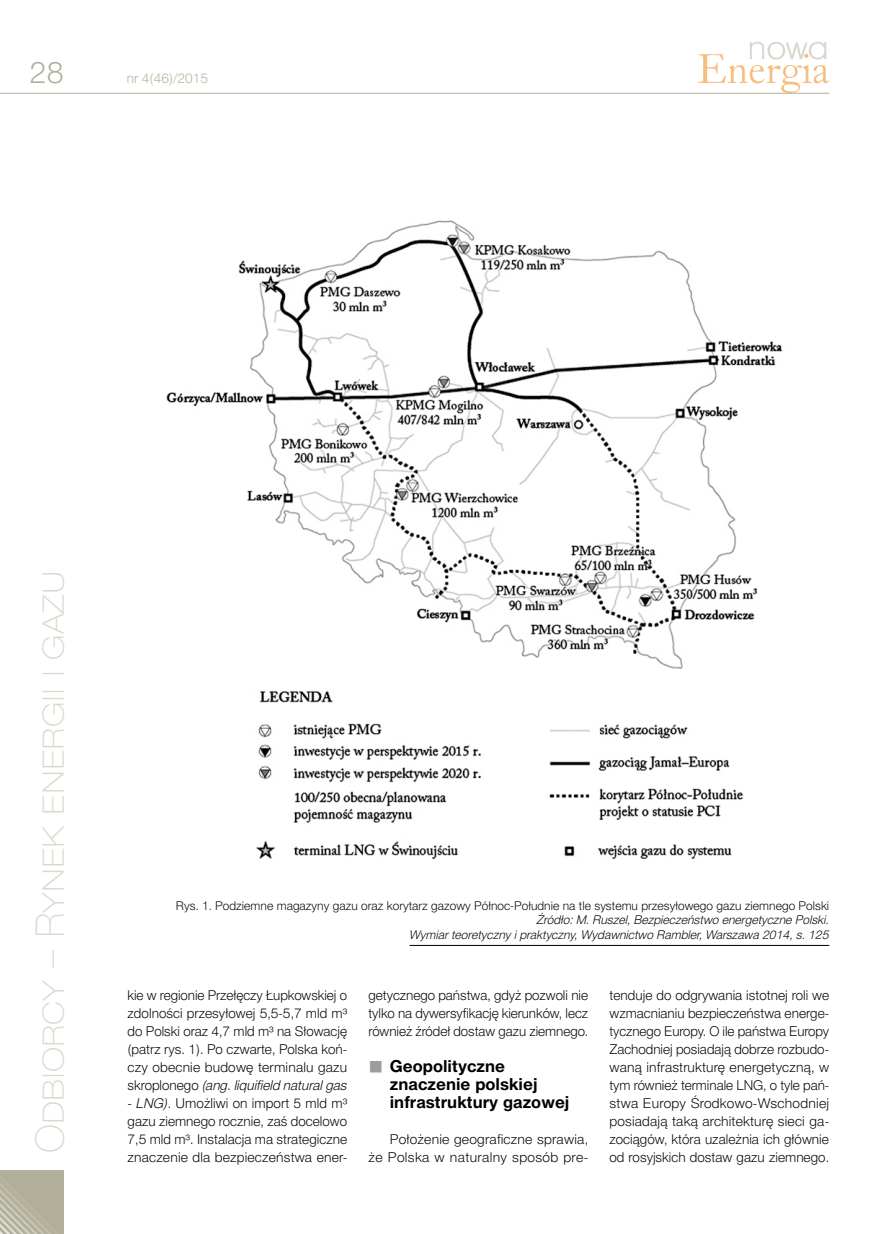
<style>
.page{position:relative;width:893px;height:1234px;background:#fff}
.page>*{position:absolute;margin:0;border:0;box-sizing:border-box;transform-origin:0 0}
.t1{font:39px "Switzer EFN Thin";color:#dad8cc}
.t2{font:30px "Switzer EFN Light";color:#b2af9b}
.t3{font:700 16.5px/18px "Switzer EFN";color:#000}
.t4{font:13.5px/18px "Switzer EFN Light";color:#000;text-align:justify}
.t5{font:13.5px "Switzer EFN Light";color:#b2af9b}
.t6{font:italic 12px/14.4px "Switzer EFN Light";color:#000;text-align:right}
.t7{font:12px "Switzer EFN Light";color:#000}
.s1{font-style:italic}
</style>
<div class="page">
<hr style="left:0;top:93px;width:829px;height:1px;background:#b2af9b">
<svg style="left:698px;top:42px;width:131px;height:51px"></svg>
<svg style="left:0;top:1170px;width:64px;height:63px;background:#b6b3a0"></svg>
<hr style="left:409px;top:944px;width:420px;height:1px;background:#000">
<img style="left:166px;top:220px;width:617px;height:639px">
<h2 class="t2" style="left:30px;top:55px;width:36px">28</h2>
<p class="t5" style="left:127px;top:70px;width:83px">nr 4(46)/2015</p>
<h1 class="t1" style="left:28px;top:1152px;width:584px;rotate:-90deg">Odbiorcy – Rynek energii i gazu</h1>
<p class="t7" style="left:176px;top:898px;width:655px">Rys. 1. Podziemne magazyny gazu oraz korytarz gazowy Północ-Południe na tle systemu przesyłowego gazu ziemnego Polski</p>
<p class="t6" style="left:409px;top:912px;width:421px">Źródło: M. Ruszel, Bezpieczeństwo energetyczne Polski.<br>Wymiar teoretyczny i praktyczny, Wydawnictwo Rambler, Warszawa 2014, s. 125</p>
<p class="t4" style="left:128px;top:985px;width:221px">kie w regionie Przełęczy Łupkowskiej o zdolności przesyłowej 5,5-5,7 mld m³ do Polski oraz 4,7 mld m³ na Słowację (patrz rys. 1). Po czwarte, Polska koń&shy;czy obecnie budowę terminalu gazu skroplonego <span class="s1">(ang. liquifield natural gas</span></p>
<p class="t4" style="left:128px;top:1093px;width:221px"><span class="s1">- LNG)</span>. Umożliwi on import 5 mld m³ gazu ziemnego rocznie, zaś docelowo 7,5 mld m³. Instalacja ma strategiczne znaczenie dla bezpieczeństwa ener-</p>
<p class="t4" style="left:369px;top:985px;width:221px">getycznego państwa, gdyż pozwoli nie tylko na dywersyfikację kierunków, lecz również źródeł dostaw gazu ziemnego.</p>
<p class="t3" style="left:390px;top:1056px;width:181px">Geopolityczne znaczenie polskiej infrastruktury gazowej</p>
<p class="t4" style="left:369px;top:1129px;width:221px;text-align:right">Położenie geograficzne sprawia,<br>że Polska w naturalny sposób pre-</p>
<p class="t4" style="left:609px;top:985px;width:221px">tenduje do odgrywania istotnej roli we wzmacnianiu bezpieczeństwa energe&shy;tycznego Europy. O ile państwa Europy Zachodniej posiadają dobrze rozbudo&shy;waną infrastrukturę energetyczną, w tym również terminale LNG, o tyle pań&shy;stwa Europy Środkowo-Wschodniej posiadają taką architekturę sieci ga&shy;zociągów, która uzależnia ich głównie od rosyjskich dostaw gazu ziemnego.</p>
</div>
